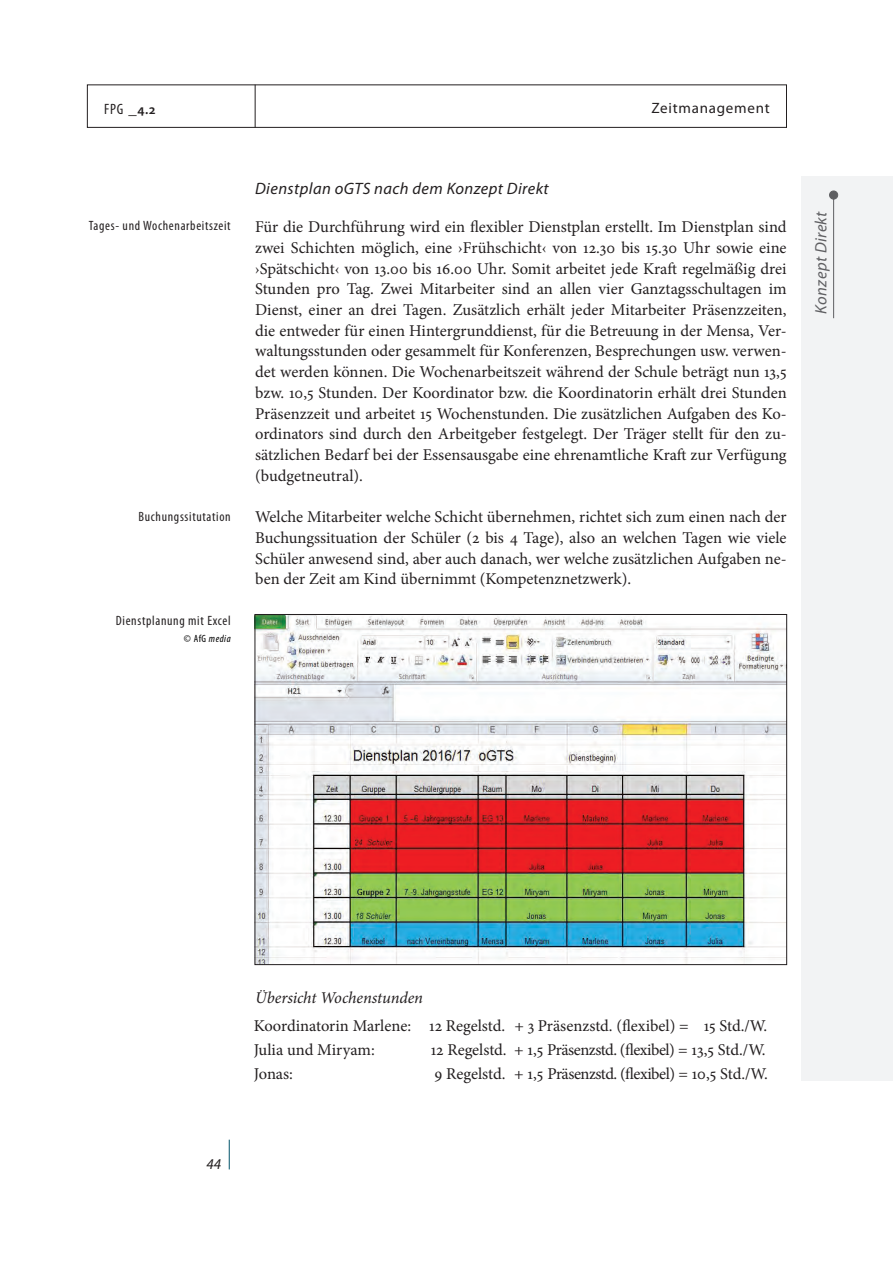
<style>
.page{position:relative;width:893px;height:1263px;background:#fff}
.page>*{position:absolute;margin:0;border:0;box-sizing:border-box;transform-origin:0 0}
.t1{font:16.5px/20.7px "Minion Pro";letter-spacing:-.005em;color:#231f20;text-align:justify}
.t2{font:16.5px "Minion Pro";letter-spacing:-.025em;color:#231f20}
.t3{font:italic 16.5px "Myriad Pro";letter-spacing:.025em;color:#231f20}
.t4{font:italic 16.5px "Minion Pro";letter-spacing:-.005em;color:#231f20}
.t5{font:italic 16.5px "Myriad Pro";letter-spacing:.025em;color:#5f5f62}
.t6{font:15px "Myriad Pro";letter-spacing:.05em;color:#231f20}
.t7{font:condensed 15px "Myriad Pro";color:#231f20}
.t8{font:italic 15px "Myriad Pro";color:#231f20}
.t9{font:condensed 13.5px "Myriad Pro";letter-spacing:.05em;color:#231f20}
.t10{font:italic condensed 10.5px "Myriad Pro";letter-spacing:.05em;color:#000}
.s1{font-stretch:normal;font-size:16.5px}
.s2{font-weight:600;font-stretch:normal;font-size:13.5px}
.s3{font-style:normal}
</style>
<div class="page">
<div style="left:87px;top:85px;width:700px;height:43px;border:1px solid #231f20"></div>
<hr style="left:255px;top:85px;width:1px;height:43px;background:#231f20">
<svg style="left:229px;top:1140px;width:1px;height:29px"></svg>
<img style="left:257px;top:616px;width:528px;height:347px">
<div style="left:802px;top:176px;width:91px;height:905px;background:#f2f3f4"></div>
<hr style="left:833px;top:195px;width:1px;height:123px;background:#5f5f62">
<div style="left:829px;top:191px;width:9px;height:8px;background:#5f5f62;border-radius:50%"></div>
<div style="left:829px;top:191px;width:9px;height:8px;border:1px solid #5f5f62;border-radius:50%"></div>
<p class="t7" style="left:104px;top:100px;width:53px">FPG <span class="s1">_</span><span class="s2">4.2</span></p>
<p class="t6" style="left:651px;top:98px;width:120px">Zeitmanagement</p>
<p class="t9" style="left:89px;top:217px;width:143px">Tages- und Wochenarbeitszeit</p>
<p class="t9" style="left:138px;top:508px;width:94px">Buchungssitutation</p>
<p class="t9" style="left:116px;top:613px;width:116px">Dienstplanung mit Excel</p>
<p class="t10" style="left:184px;top:632px;width:48px"><span class="s3">© AfG</span> media</p>
<p class="t3" style="left:255px;top:178px;width:295px">Dienstplan oGTS nach dem Konzept Direkt</p>
<p class="t1" style="left:255px;top:217px;width:533px">Für die Durchführung wird ein flexibler Dienstplan erstellt. Im Dienstplan sind zwei Schichten möglich, eine ›Frühschicht‹ von 12.30 bis 15.30 Uhr sowie eine ›Spätschicht‹ von 13.00 bis 16.00 Uhr. Somit arbeitet jede Kraft regelmäßig drei Stunden pro Tag. Zwei Mitarbeiter sind an allen vier Ganztagsschultagen im Dienst, einer an drei Tagen. Zusätzlich erhält jeder Mitarbeiter Präsenzzeiten, die entweder für einen Hintergrunddienst, für die Betreuung in der Mensa, Ver&shy;waltungsstunden oder gesammelt für Konferenzen, Besprechungen usw. verwen&shy;det werden können. Die Wochenarbeitszeit während der Schule beträgt nun 13,5 bzw. 10,5 Stunden. Der Koordinator bzw. die Koordinatorin erhält drei Stunden Präsenzzeit und arbeitet 15 Wochenstunden. Die zusätzlichen Aufgaben des Ko&shy;ordinators sind durch den Arbeitgeber festgelegt. Der Träger stellt für den zu&shy;sätzlichen Bedarf bei der Essensausgabe eine ehrenamtliche Kraft zur Verfügung (budgetneutral).</p>
<p class="t1" style="left:255px;top:507px;width:533px">Welche Mitarbeiter welche Schicht übernehmen, richtet sich zum einen nach der Buchungssituation der Schüler (2 bis 4 Tage), also an welchen Tagen wie viele Schüler anwesend sind, aber auch danach, wer welche zusätzlichen Aufgaben ne&shy;ben der Zeit am Kind übernimmt (Kompetenznetzwerk).</p>
<p class="t5" style="left:811px;top:314px;width:104px;rotate:-90deg">Konzept Direkt</p>
<p class="t8" style="left:206px;top:1155px;width:16px">44</p>
<p class="t4" style="left:255px;top:986px;width:169px">Übersicht Wochenstunden</p>
<p class="t1" style="left:254px;top:1013px;width:515px;line-height:24px">Koordinatorin Marlene: 12 Regelstd. + 3 Präsenzstd. (flexibel) = 15 Std./W.<br>Julia und Miryam:</p>
<p class="t1" style="left:431px;top:1039px;width:337px">12 Regelstd. + 1,5 Präsenzstd. (flexibel) = 13,5 Std./W.</p>
<p class="t1" style="left:254px;top:1063px;width:41px">Jonas:</p>
<p class="t2" style="left:434px;top:1062px;width:335px">9 Regelstd. + 1,5 Präsenzstd. (flexibel) = 10,5 Std./W.</p>
</div>
